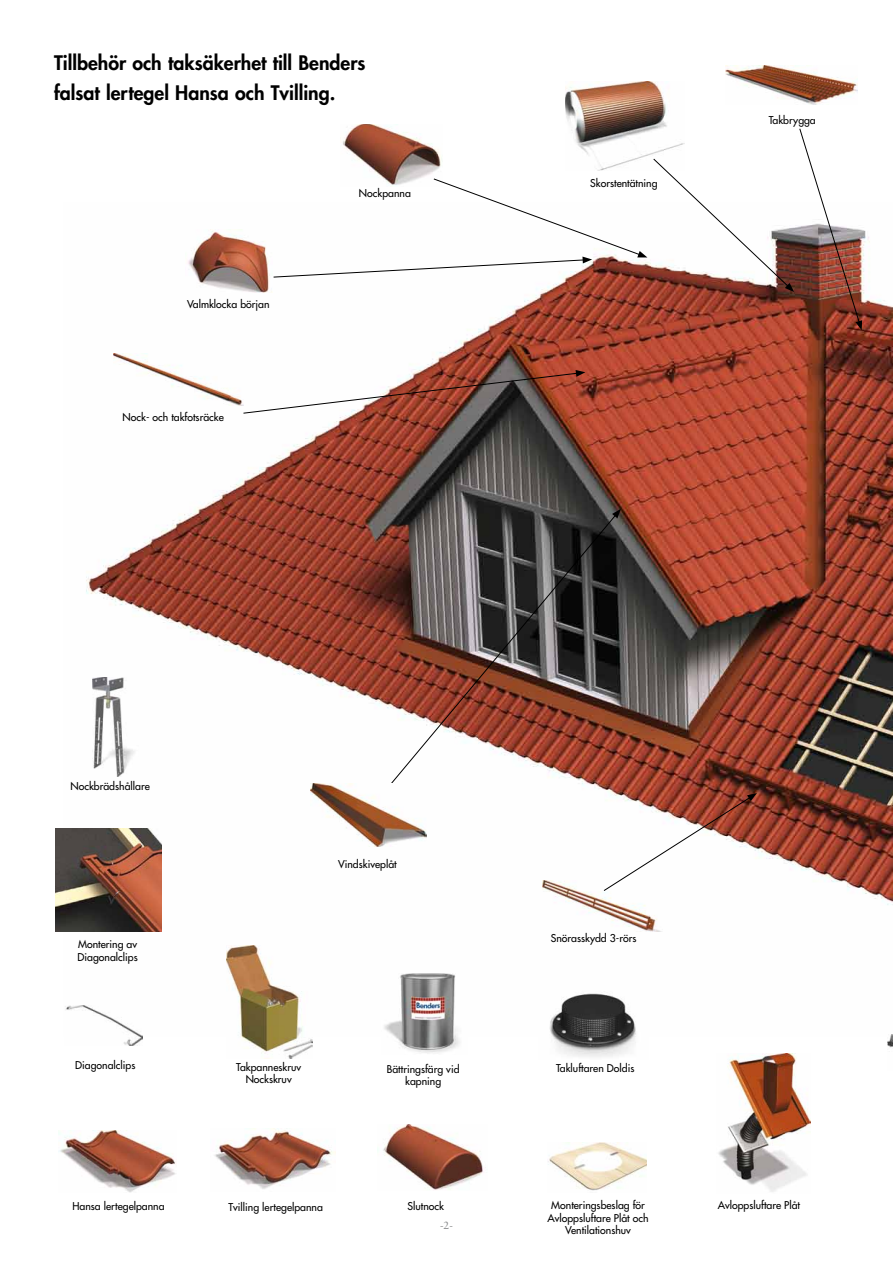
<style>
.page{position:relative;width:893px;height:1263px;background:#fff}
.page>*{position:absolute;margin:0;border:0;box-sizing:border-box;transform-origin:0 0}
.t1{font:800 19.5px/29.8px "Futura Std";color:#000}
.t2{font:500 10.5px/12.6px "Futura Std";color:#000;text-align:center}
.t3{font:10.5px "Sabon LT Std";color:#87888a}
</style>
<div class="page">
<img style="left:64px;top:229px;width:829px;height:806px">
<img style="left:888px;top:1035px;width:5px;height:13px">
<img style="left:718px;top:1053px;width:93px;height:139px">
<img style="left:566px;top:82px;width:101px;height:89px">
<img style="left:114px;top:353px;width:130px;height:52px">
<img style="left:342px;top:124px;width:100px;height:54px">
<img style="left:185px;top:230px;width:87px;height:63px">
<svg style="left:273px;top:178px;width:374px;height:100px"></svg>
<svg style="left:243px;top:370px;width:342px;height:44px"></svg>
<svg style="left:383px;top:513px;width:234px;height:280px;background:#7c615b"></svg>
<svg style="left:612px;top:509px;width:9px;height:9px"></svg>
<img style="left:311px;top:783px;width:115px;height:63px">
<img style="left:58px;top:1130px;width:118px;height:63px">
<img style="left:377px;top:1124px;width:106px;height:66px">
<svg style="left:653px;top:128px;width:209px;height:202px"></svg>
<img style="left:93px;top:677px;width:48px;height:99px">
<img style="left:542px;top:880px;width:126px;height:51px">
<svg style="left:603px;top:793px;width:154px;height:99px"></svg>
<img style="left:726px;top:65px;width:132px;height:40px">
<img style="left:539px;top:985px;width:110px;height:72px">
<img style="left:227px;top:945px;width:85px;height:113px">
<img style="left:65px;top:1006px;width:78px;height:39px">
<img style="left:55px;top:828px;width:106px;height:103px">
<img style="left:548px;top:1142px;width:98px;height:49px">
<img style="left:381px;top:974px;width:87px;height:80px">
<img style="left:214px;top:1128px;width:122px;height:61px">
<h1 class="t1" style="left:54px;top:48px;width:313px">Tillbehör och taksäkerhet till Benders falsat lertegel Hansa och Tvilling.</h1>
<p class="t2" style="left:187px;top:298px;width:84px">Valmklocka början</p>
<p class="t2" style="left:123px;top:411px;width:103px">Nock- och takfotsräcke</p>
<p class="t2" style="left:359px;top:187px;width:53px">Nockpanna</p>
<p class="t2" style="left:590px;top:177px;width:69px">Skorstentätning</p>
<p class="t2" style="left:769px;top:114px;width:48px">Takbrygga</p>
<p class="t2" style="left:71px;top:780px;width:81px">Nockbrädshållare</p>
<p class="t2" style="left:78px;top:938px;width:62px;text-align:left">Montering av<br>Diagonalclips</p>
<p class="t2" style="left:75px;top:1058px;width:62px">Diagonalclips</p>
<p class="t2" style="left:338px;top:857px;width:60px">Vindskiveplåt</p>
<p class="t2" style="left:236px;top:1060px;width:66px">Takpanneskruv<br>Nockskruv</p>
<p class="t2" style="left:387px;top:1063px;width:74px">Bättringsfärg vid kapning</p>
<p class="t2" style="left:73px;top:1200px;width:94px">Hansa lertegelpanna</p>
<p class="t2" style="left:408px;top:1200px;width:38px">Slutnock</p>
<p class="t3" style="left:440px;top:1218px;width:14px">-2-</p>
<p class="t2" style="left:228px;top:1201px;width:96px">Tvilling lertegelpanna</p>
<p class="t2" style="left:551px;top:931px;width:87px">Snörasskydd 3-rörs</p>
<p class="t2" style="left:556px;top:1062px;width:80px">Takluftaren Doldis</p>
<p class="t2" style="left:548px;top:1199px;width:103px">Monteringsbeslag för<br>Avloppsluftare Plåt och<br>Ventilationshuv</p>
<p class="t2" style="left:718px;top:1198px;width:84px">Avloppsluftare Plåt</p>
</div>
